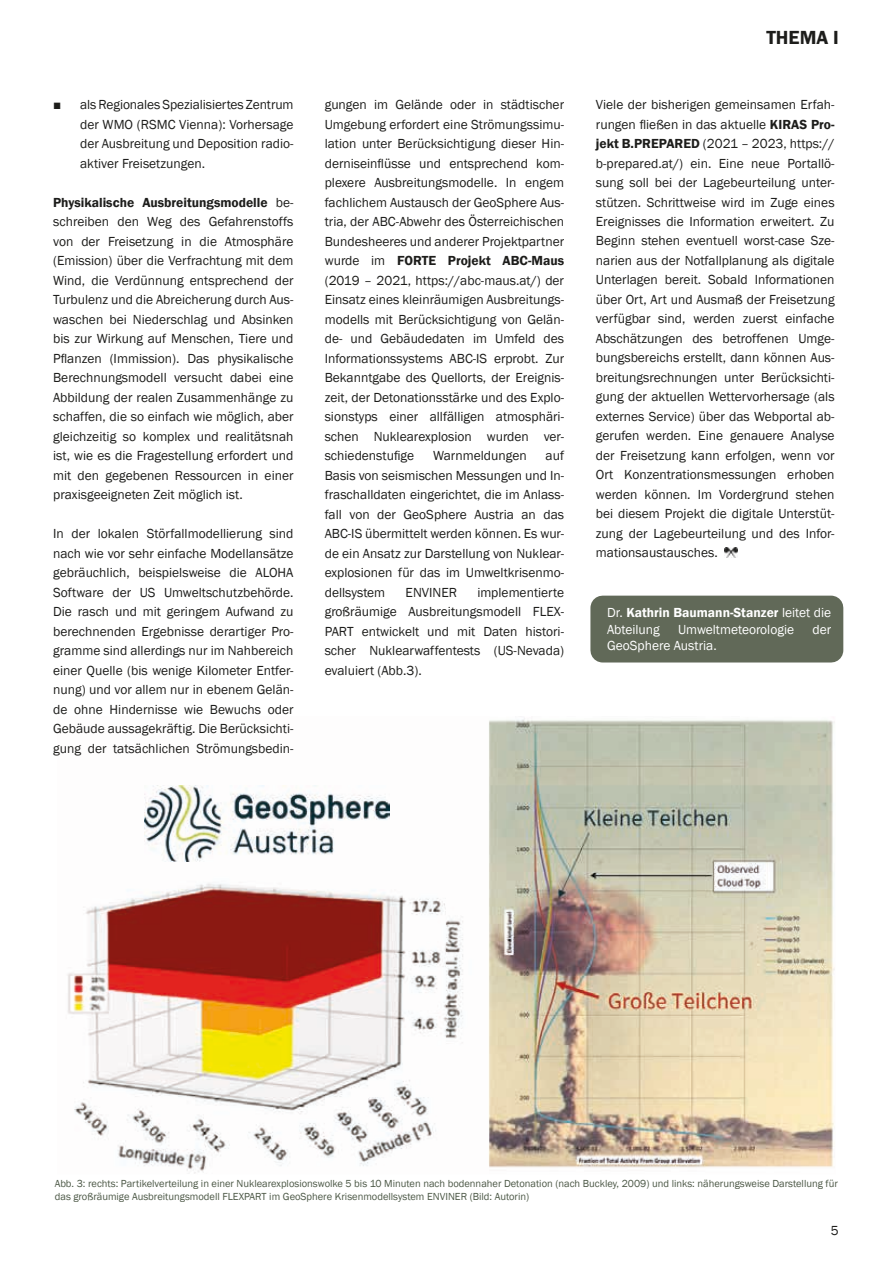
<style>
.page{position:relative;width:893px;height:1263px;background:#fff}
.page>*{position:absolute;margin:0;border:0;box-sizing:border-box;transform-origin:0 0}
.t1{font:600 19.5px "Franklin Gothic";color:#1d1d1b}
.t2{font:13.5px/19.5px "Franklin Gothic";color:#1d1d1b;text-align:justify}
.t3{font:600 13.5px/16.5px "Franklin Gothic";color:#fff}
.t4{font:13.5px "Franklin Gothic";color:#fff}
.t5{font:10.5px/13.5px "Franklin Gothic";color:#4b5745}
.s1{font-weight:600}
.s2{font-weight:400}
</style>
<div class="page">
<div style="left:602px;top:608px;width:229px;height:42px;background:#616958"></div>
<div style="left:590px;top:596px;width:253px;height:66px;border:24px solid #616958"></div>
<img style="left:67px;top:718px;width:768px;height:456px">
<img style="left:145px;top:785px;width:244px;height:76px">
<svg style="left:725px;top:548px;width:13px;height:10px"></svg>
<p class="t2" style="left:80px;top:95px;width:215px;text-indent:-27px">■ als Regionales Spezialisiertes Zentrum der WMO (RSMC Vienna): Vorhersage der Ausbreitung und Deposition radio&shy;aktiver Freisetzungen.</p>
<p class="t2" style="left:53px;top:193px;width:242px"><span class="s1">Physikalische Ausbreitungsmodelle</span> be&shy;schreiben den Weg des Gefahrenstoffs von der Freisetzung in die Atmosphäre (Emission) über die Verfrachtung mit dem Wind, die Verdünnung entsprechend der Turbulenz und die Abreicherung durch Aus&shy;waschen bei Niederschlag und Absinken bis zur Wirkung auf Menschen, Tiere und Pflanzen (Immission). Das physikalische Berechnungsmodell versucht dabei eine Abbildung der realen Zusammenhänge zu schaffen, die so einfach wie möglich, aber gleichzeitig so komplex und realitätsnah ist, wie es die Fragestellung erfordert und mit den gegebenen Ressourcen in einer praxisgeeigneten Zeit möglich ist.</p>
<p class="t2" style="left:53px;top:524px;width:242px">In der lokalen Störfallmodellierung sind nach wie vor sehr einfache Modellansätze gebräuchlich, beispielsweise die ALOHA Software der US Umweltschutzbehörde.<br>Die rasch und mit geringem Aufwand zu berechnenden Ergebnisse derartiger Pro&shy;gramme sind allerdings nur im Nahbereich einer Quelle (bis wenige Kilometer Entfer&shy;nung) und vor allem nur in ebenem Gelän&shy;de ohne Hindernisse wie Bewuchs oder Gebäude aussagekräftig. Die Berücksichti&shy;gung der tatsächlichen Strömungsbedin-</p>
<p class="t2" style="left:325px;top:95px;width:241px">gungen im Gelände oder in städtischer Umgebung erfordert eine Strömungssimu&shy;lation unter Berücksichtigung dieser Hin&shy;derniseinflüsse und entsprechend kom&shy;plexere Ausbreitungsmodelle. In engem fachlichem Austausch der GeoSphere Aus&shy;tria, der ABC-Abwehr des Österreichischen Bundesheeres und anderer Projektpartner wurde im <span class="s1">FORTE Projekt ABC-Maus </span>(2019 – 2021, https://abc-maus.at/) der Einsatz eines kleinräumigen Ausbreitungs&shy;modells mit Berücksichtigung von Gelän&shy;de- und Gebäudedaten im Umfeld des Informationssystems ABC-IS erprobt. Zur Bekanntgabe des Quellorts, der Ereignis&shy;zeit, der Detonationsstärke und des Explo&shy;sionstyps einer allfälligen atmosphäri&shy;schen Nuklearexplosion wurden ver&shy;schiedenstufige</p>
<p class="t2" style="left:325px;top:446px;width:241px;text-indent:221px">auf Basis von seismischen Messungen und In&shy;fraschalldaten eingerichtet, die im Anlass&shy;fall von der GeoSphere Austria an das ABC-IS übermittelt werden können. Es wur&shy;de ein Ansatz zur Darstellung von Nuklear&shy;explosionen für das im Umweltkrisenmo&shy;dellsystem</p>
<p class="t2" style="left:433px;top:446px;width:95px">Warnmeldungen</p>
<p class="t2" style="left:325px;top:583px;width:241px;text-indent:153px">implementierte großräumige Ausbreitungsmodell FLEX-PART entwickelt und mit Daten histori&shy;scher Nuklearwaffentests (US-Nevada) evaluiert (Abb.3).</p>
<p class="t2" style="left:406px;top:583px;width:53px">ENVINER</p>
<h1 class="t1" style="left:766px;top:26px;width:74px">THEMA I</h1>
<p class="t2" style="left:596px;top:95px;width:240px">Viele der bisherigen gemeinsamen Erfah&shy;rungen fließen in das aktuelle <span class="s1">KIRAS Pro&shy;jekt B.PREPARED</span> (2021 – 2023, https:// b-prepared.at/) ein. Eine neue Portallö&shy;sung soll bei der Lagebeurteilung unter&shy;stützen. Schrittweise wird im Zuge eines Ereignisses die Information erweitert. Zu Beginn stehen eventuell worst-case Sze&shy;narien aus der Notfallplanung als digitale Unterlagen bereit. Sobald Informationen über Ort, Art und Ausmaß der Freisetzung verfügbar sind, werden zuerst einfache Abschätzungen des betroffenen Umge&shy;bungsbereichs erstellt, dann können Aus&shy;breitungsrechnungen unter Berücksichti&shy;gung der aktuellen Wettervorhersage (als externes Service) über das Webportal ab&shy;gerufen werden. Eine genauere Analyse der Freisetzung kann erfolgen, wenn vor Ort Konzentrationsmessungen erhoben werden können. Im Vordergrund stehen bei diesem Projekt die digitale Unterstüt&shy;zung der Lagebeurteilung und des Infor&shy;mationsaustausches.</p>
<p class="t3" style="left:607px;top:605px;width:226px"><span class="s2">Dr.</span> Kathrin Baumann-Stanzer <span class="s2">leitet die<br>Abteilung</span></p>
<p class="t4" style="left:678px;top:621px;width:117px">Umweltmeteorologie</p>
<p class="t4" style="left:812px;top:621px;width:20px">der</p>
<p class="t4" style="left:607px;top:637px;width:111px">GeoSphere Austria.</p>
<p class="t5" style="left:55px;top:1176px;width:784px">Abb. 3: rechts: Partikelverteilung in einer Nuklearexplosionswolke 5 bis 10 Minuten nach bodennaher Detonation (nach Buckley, 2009) und links: näherungsweise Darstellung für das großräumige Ausbreitungsmodell FLEXPART im GeoSphere Krisenmodellsystem ENVINER (Bild: Autorin)</p>
<p class="t2" style="left:831px;top:1221px;width:9px">5</p>
</div>
